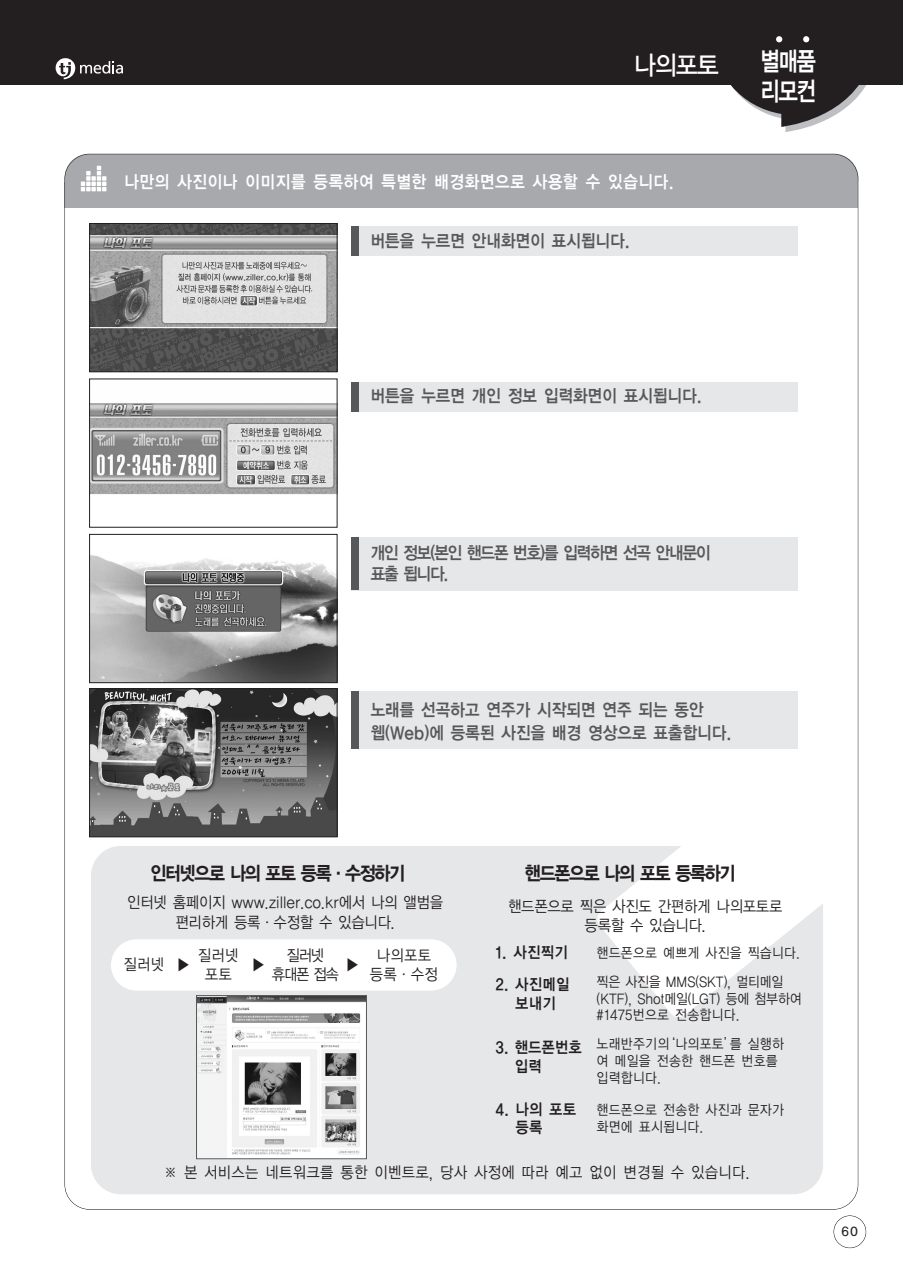
<style>
.page{position:relative;width:903px;height:1275px;background:#fff}
.page>*{position:absolute;margin:0;border:0;box-sizing:border-box;transform-origin:0 0}
.t1{font:26.25px/29.8px "YGO14";letter-spacing:-.14em;color:#fff;scale:.8 1}
.t2{font:26.25px "YGO13";color:#fff;scale:.9 1}
.t3{font:19.25px "YGO15";letter-spacing:-.15em;color:#231f20;scale:.9 1}
.t4{font:17.5px/22.8px "YGO14";letter-spacing:-.07em;color:#57585a;scale:.9 1}
.t5{font:17.5px "YGO14";letter-spacing:-.035em;color:#fff;scale:.9 1}
.t6{font:17.5px/21px "YGO14";letter-spacing:-.14em;color:#57585a;scale:.9 1}
.t7{font:17.5px "YGO12";color:#231f20;scale:.9 1}
.t8{font:15.75px/18.9px "YGO12";letter-spacing:-.07em;color:#231f20;text-align:center;scale:.9 1}
.t9{font:15.75px "YGO12";letter-spacing:-.035em;color:#231f20;scale:.9 1}
.t10{font:15.75px/18.9px "YGO14";letter-spacing:-.035em;color:#231f20;scale:.9 1}
.t11{font:14px/16.8px "YGO12";letter-spacing:-.035em;color:#231f20;scale:.9 1}
.t12{font:14px/16.8px "YGO12";letter-spacing:-.07em;color:#231f20;scale:.9 1}
.t13{font:12.25px "YGO13";color:#231f20}
.s1{font-size:17.5px}
</style>
<div class="page">
<div style="left:91px;top:846px;width:732px;height:348px;background:#e6e7e9;border-radius:30px"></div>
<div style="left:0;top:0;width:903px;height:85px;background:#231f20"></div>
<svg style="left:731px;top:36px;width:135px;height:96px"></svg>
<svg style="left:56px;top:58px;width:67px;height:21px"></svg>
<div style="left:64px;top:154px;width:794px;height:48px;background:#a8a9ad;border-radius:24px"></div>
<div style="left:64px;top:182px;width:794px;height:26px;background:#a8a9ad"></div>
<div style="left:833px;top:1215px;width:33px;height:33px;border:1px solid #231f20;border-radius:16px"></div>
<svg style="left:81px;top:166px;width:25px;height:25px"></svg>
<div style="left:351px;top:227px;width:447px;height:29px;background:#e6e7e9"></div>
<div style="left:351px;top:227px;width:8px;height:29px;background:#57585a"></div>
<div style="left:351px;top:382px;width:447px;height:30px;background:#e6e7e9"></div>
<div style="left:351px;top:382px;width:8px;height:30px;background:#57585a"></div>
<div style="left:351px;top:537px;width:447px;height:53px;background:#e6e7e9"></div>
<div style="left:351px;top:537px;width:8px;height:53px;background:#57585a"></div>
<div style="left:351px;top:692px;width:447px;height:57px;background:#e6e7e9"></div>
<div style="left:351px;top:692px;width:8px;height:57px;background:#57585a"></div>
<div style="left:111px;top:939px;width:346px;height:52px;background:#fff;border-radius:26px"></div>
<svg style="left:597px;top:846px;width:226px;height:171px;fill:#fff"></svg>
<img style="left:198px;top:997px;width:167px;height:160px">
<div style="left:196px;top:995px;width:171px;height:164px;border:1px solid #57585a"></div>
<img style="left:91px;top:690px;width:244px;height:145px">
<div style="left:89px;top:688px;width:248px;height:149px;border:1px solid #231f20"></div>
<img style="left:91px;top:555px;width:244px;height:126px">
<div style="left:89px;top:534px;width:248px;height:149px;border:1px solid #231f20"></div>
<img style="left:91px;top:403px;width:244px;height:92px">
<img style="left:91px;top:225px;width:244px;height:145px">
<div style="left:89px;top:223px;width:248px;height:149px;border:1px solid #231f20"></div>
<h1 class="t2" style="left:633px;top:48px;width:98px">나의포토</h1>
<p class="t5" style="left:124px;top:170px;width:613px">나만의 사진이나 이미지를 등록하여 특별한 배경화면으로 사용할 수 있습니다.</p>
<p class="t4" style="left:370px;top:229px;width:290px">버튼을 누르면 안내화면이 표시됩니다.</p>
<h1 class="t1" style="left:760px;top:47px;width:73px">별매품 리모컨</h1>
<p class="t4" style="left:370px;top:385px;width:371px">버튼을 누르면 개인 정보 입력화면이 표시됩니다.</p>
<p class="t6" style="left:370px;top:542px;width:381px">개인 정보(본인 핸드폰 번호)를 입력하면 선곡 안내문이 표출 됩니다.</p>
<p class="t4" style="left:370px;top:699px;width:403px">노래를 선곡하고 연주가 시작되면 연주 되는 동안 웹(Web)에 등록된 사진을 배경 영상으로 표출합니다.</p>
<p class="t3" style="left:150px;top:861px;width:286px">인터넷으로 나의 포토 등록·수정하기</p>
<p class="t3" style="left:524px;top:861px;width:237px">핸드폰으로 나의 포토 등록하기</p>
<p class="t8" style="left:127px;top:893px;width:353px">인터넷 홈페이지 www.ziller.co.kr에서 나의 앨범을 편리하게 등록·수정할 수 있습니다.</p>
<p class="t8" style="left:508px;top:896px;width:307px">핸드폰으로 찍은 사진도 간편하게 나의포토로 등록할 수 있습니다.</p>
<p class="t8" style="left:198px;top:946px;width:48px">질러넷 포토</p>
<p class="t8" style="left:370px;top:946px;width:78px">나의포토 등록·수정</p>
<p class="t8" style="left:272px;top:946px;width:77px">질러넷 휴대폰 접속</p>
<p class="t8" style="left:123px;top:955px;width:77px">질러넷 <span class="s1">▶</span></p>
<p class="t7" style="left:250px;top:954px;width:19px">▶</p>
<p class="t7" style="left:345px;top:954px;width:19px">▶</p>
<p class="t10" style="left:495px;top:943px;width:83px">1. 사진찍기</p>
<p class="t11" style="left:596px;top:944px;width:228px">핸드폰으로 예쁘게 사진을 찍습니다.</p>
<p class="t10" style="left:495px;top:975px;width:85px;text-align:center">2. 사진메일 보내기</p>
<p class="t12" style="left:596px;top:973px;width:230px">찍은 사진을 MMS(SKT), 멀티메일 (KTF), Shot메일(LGT) 등에 첨부하여 #1475번으로 전송합니다.</p>
<p class="t10" style="left:514px;top:1038px;width:77px;text-indent:-19px">3. 핸드폰번호 입력</p>
<p class="t11" style="left:596px;top:1036px;width:210px">노래반주기의‘나의포토’를 실행하 여 메일을 전송한 핸드폰 번호를 입력합니다.</p>
<p class="t10" style="left:515px;top:1099px;width:70px;text-indent:-20px">4. 나의 포토 등록</p>
<p class="t11" style="left:596px;top:1101px;width:210px">핸드폰으로 전송한 사진과 문자가 화면에 표시됩니다.</p>
<p class="t9" style="left:163px;top:1162px;width:654px">※ 본 서비스는 네트워크를 통한 이벤트로, 당사 사정에 따라 예고 없이 변경될 수 있습니다.</p>
<p class="t13" style="left:841px;top:1224px;width:19px">60</p>
</div>
